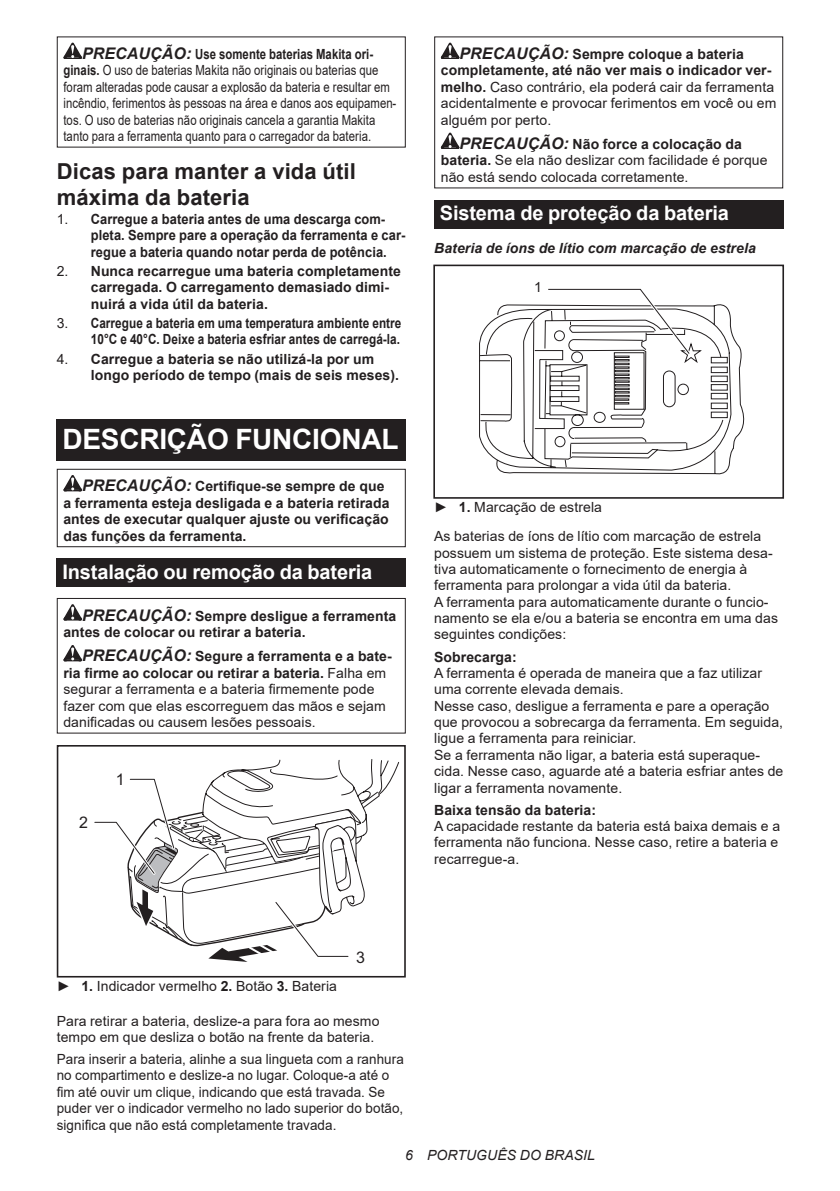
<style>
.page{position:relative;width:840px;height:1191px;background:#fff}
.page>*{position:absolute;margin:0;border:0;box-sizing:border-box;transform-origin:0 0}
.t1{font:700 28px "Arial";letter-spacing:-.01em;color:#fff}
.t2{font:700 22px/25.8px "Arial";letter-spacing:.005em;color:#231f20}
.t3{font:700 20px "Arial";letter-spacing:-.01em;color:#fff}
.t4{font:16px "Arial";color:#231f20}
.t5{font:14px/16.4px "Arial";letter-spacing:.005em;color:#231f20}
.t6{font:700 14px/16.4px "Arial";letter-spacing:.005em;color:#231f20}
.t7{font:14px/16.4px "Arial";letter-spacing:.005em;color:#231f20;scale:.81 1}
.t8{font:14px/16.4px "Arial";letter-spacing:.005em;color:#231f20;scale:.96 1}
.t9{font:700 14px/16.4px "Arial";letter-spacing:.005em;color:#231f20;scale:.92 1}
.t10{font:700 14px/16.4px "Arial";letter-spacing:.005em;color:#231f20;text-align:right;scale:.84 1}
.t11{font:italic 700 14px "Arial";letter-spacing:.005em;color:#231f20}
.t12{font:italic 14px "Arial";letter-spacing:.005em;color:#231f20}
.s1{font-weight:700;font-style:italic;font-size:16px}
.s2{font-weight:700}
.s3{font-weight:400}
.s4{font-style:italic;font-size:16px}
</style>
<div class="page">
<svg style="left:63px;top:43px;width:19px;height:16px"></svg>
<div style="left:57px;top:420px;width:348px;height:41px;background:#231f20"></div>
<svg style="left:63px;top:475px;width:19px;height:16px"></svg>
<div style="left:57px;top:469px;width:348px;height:78px;border:1px solid #231f20"></div>
<div style="left:57px;top:558px;width:348px;height:29px;background:#231f20"></div>
<svg style="left:63px;top:604px;width:19px;height:16px"></svg>
<svg style="left:63px;top:645px;width:19px;height:16px"></svg>
<div style="left:57px;top:598px;width:348px;height:135px;border:1px solid #231f20"></div>
<svg style="left:214px;top:759px;width:185px;height:203px"></svg>
<svg style="left:208px;top:776px;width:143px;height:183px"></svg>
<svg style="left:94px;top:778px;width:255px;height:179px"></svg>
<div style="left:57px;top:949px;width:73px;height:28px;background:#fff"></div>
<div style="left:57px;top:745px;width:348px;height:232px;border:2px solid #231f20"></div>
<svg style="left:440px;top:43px;width:19px;height:16px"></svg>
<svg style="left:440px;top:133px;width:19px;height:16px"></svg>
<div style="left:434px;top:200px;width:348px;height:28px;background:#231f20"></div>
<svg style="left:479px;top:304px;width:266px;height:171px"></svg>
<div style="left:710px;top:357px;width:17px;height:6px;border:1px solid #231f20"></div>
<div style="left:710px;top:366px;width:17px;height:7px;border:1px solid #231f20"></div>
<div style="left:710px;top:375px;width:17px;height:7px;border:1px solid #231f20"></div>
<div style="left:710px;top:384px;width:17px;height:6px;border:1px solid #231f20"></div>
<div style="left:710px;top:393px;width:17px;height:6px;border:1px solid #231f20"></div>
<div style="left:710px;top:402px;width:17px;height:7px;border:1px solid #231f20"></div>
<div style="left:710px;top:411px;width:17px;height:7px;border:1px solid #231f20"></div>
<svg style="left:545px;top:288px;width:157px;height:116px"></svg>
<div style="left:433px;top:264px;width:350px;height:235px;border:2px solid #231f20"></div>
<p class="t7" style="left:63px;top:46px;width:412px;text-indent:19px"><span class="s1">PRECAUÇÃO:</span> <span class="s2">Use somente baterias Makita ori&shy;ginais.</span> O uso de baterias Makita não originais ou baterias que foram alteradas pode causar a explosão da bateria e resultar em incêndio, ferimentos às pessoas na área e danos aos equipamen&shy;tos. O uso de baterias não originais cancela a garantia Makita tanto para a ferramenta quanto para o carregador da bateria.</p>
<h2 class="t2" style="left:57px;top:159px;width:300px">Dicas para manter a vida útil máxima da bateria</h2>
<p class="t9" style="left:91px;top:211px;width:343px;text-indent:-34px"><span class="s3">1.</span> Carregue a bateria antes de uma descarga com&shy;pleta. Sempre pare a operação da ferramenta e car&shy;regue a bateria quando notar perda de potência.</p>
<p class="t6" style="left:91px;top:263px;width:311px;text-indent:-34px"><span class="s3">2.</span> Nunca recarregue uma bateria completamente carregada. O carregamento demasiado dimi&shy;nuirá a vida útil da bateria.</p>
<p class="t10" style="left:57px;top:315px;width:411px"><span class="s3">3.</span> Carregue a bateria em uma temperatura ambiente entre<br>10°C e 40°C. Deixe a bateria esfriar antes de carregá-la.</p>
<p class="t6" style="left:91px;top:351px;width:309px;text-indent:-34px"><span class="s3">4.</span> Carregue a bateria se não utilizá-la por um longo período de tempo (mais de seis meses).</p>
<h1 class="t1" style="left:62px;top:420px;width:337px">DESCRIÇÃO FUNCIONAL</h1>
<p class="t6" style="left:63px;top:478px;width:327px;text-indent:19px"><span class="s4">PRECAUÇÃO:</span> Certifique-se sempre de que a ferramenta esteja desligada e a bateria retirada antes de executar qualquer ajuste ou verificação das funções da ferramenta.</p>
<h3 class="t3" style="left:62px;top:557px;width:311px">Instalação ou remoção da bateria</h3>
<p class="t6" style="left:63px;top:607px;width:334px;text-indent:19px"><span class="s4">PRECAUÇÃO:</span> Sempre desligue a ferramenta antes de colocar ou retirar a bateria.</p>
<p class="t5" style="left:63px;top:648px;width:330px;text-indent:19px"><span class="s1">PRECAUÇÃO:</span> <span class="s2">Segure a ferramenta e a bate&shy;ria firme ao colocar ou retirar a bateria.</span> Falha em segurar a ferramenta e a bateria firmemente pode fazer com que elas escorreguem das mãos e sejam danificadas ou causem lesões pessoais.</p>
<p class="t4" style="left:79px;top:812px;width:10px">2</p>
<p class="t4" style="left:116px;top:769px;width:10px">1</p>
<p class="t5" style="left:440px;top:46px;width:337px;text-indent:19px"><span class="s1">PRECAUÇÃO:</span> <span class="s2">Sempre coloque a bateria completamente, até não ver mais o indicador ver&shy;melho.</span> Caso contrário, ela poderá cair da ferramenta acidentalmente e provocar ferimentos em você ou em alguém por perto.</p>
<p class="t5" style="left:440px;top:136px;width:328px;text-indent:19px"><span class="s1">PRECAUÇÃO:</span> <span class="s2">Não force a colocação da bateria.</span> Se ela não deslizar com facilidade é porque não está sendo colocada corretamente.</p>
<h3 class="t3" style="left:439px;top:199px;width:290px">Sistema de proteção da bateria</h3>
<p class="t11" style="left:434px;top:239px;width:323px">Bateria de íons de lítio com marcação de estrela</p>
<p class="t5" style="left:534px;top:279px;width:9px">1</p>
<p class="t5" style="left:434px;top:493px;width:328px;line-height:28.8px">► <span class="s2">1.</span> Marcação de estrela<br>As baterias de íons de lítio com marcação de estrela</p>
<p class="t5" style="left:434px;top:544px;width:345px">possuem um sistema de proteção. Este sistema desa&shy;tiva automaticamente o fornecimento de energia à ferramenta para prolongar a vida útil da bateria.<br>A ferramenta para automaticamente durante o funcio&shy;namento se ela e/ou a bateria se encontra em uma das seguintes condições:</p>
<p class="t6" style="left:434px;top:648px;width:84px">Sobrecarga:</p>
<p class="t5" style="left:434px;top:664px;width:350px">A ferramenta é operada de maneira que a faz utilizar uma corrente elevada demais.<br>Nesse caso, desligue a ferramenta e pare a operação que provocou a sobrecarga da ferramenta. Em seguida, ligue a ferramenta para reiniciar.<br>Se a ferramenta não ligar, a bateria está superaque&shy;cida. Nesse caso, aguarde até a bateria esfriar antes de ligar a ferramenta novamente.</p>
<p class="t6" style="left:434px;top:801px;width:163px">Baixa tensão da bateria:</p>
<p class="t5" style="left:434px;top:818px;width:347px">A capacidade restante da bateria está baixa demais e a ferramenta não funciona. Nesse caso, retire a bateria e recarregue-a.</p>
<p class="t4" style="left:356px;top:947px;width:10px">3</p>
<p class="t5" style="left:57px;top:977px;width:281px">► <span class="s2">1.</span> Indicador vermelho <span class="s2">2.</span> Botão <span class="s2">3.</span> Bateria</p>
<p class="t5" style="left:57px;top:1012px;width:324px">Para retirar a bateria, deslize-a para fora ao mesmo tempo em que desliza o botão na frente da bateria.</p>
<p class="t8" style="left:57px;top:1050px;width:363px">Para inserir a bateria, alinhe a sua lingueta com a ranhura no compartimento e deslize-a no lugar. Coloque-a até o fim até ouvir um clique, indicando que está travada. Se puder ver o indicador vermelho no lado superior do botão, significa que não está completamente travada.</p>
<p class="t12" style="left:405px;top:1146px;width:191px">6 PORTUGUÊS DO BRASIL</p>
</div>
